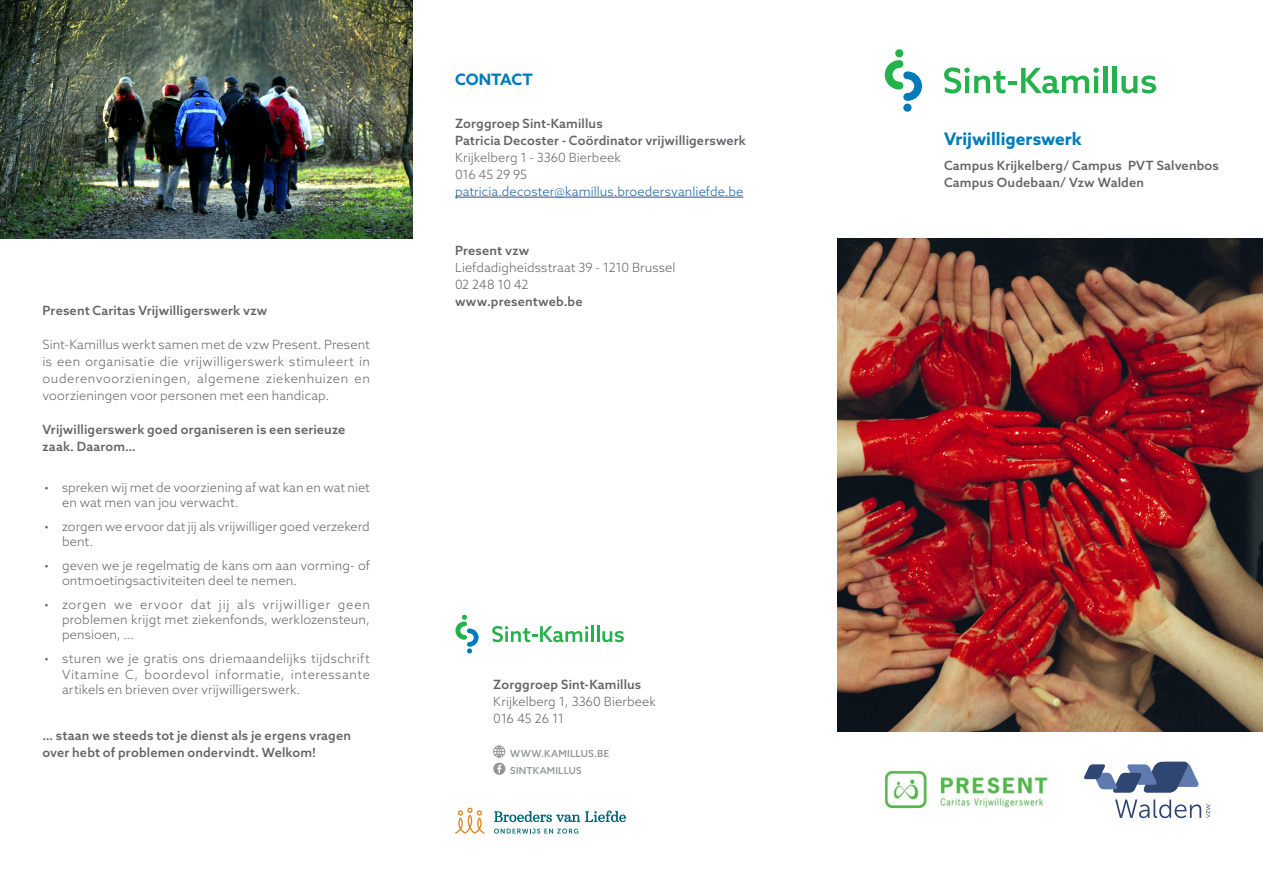
<style>
.page{position:relative;width:1263px;height:893px;background:#fff}
.page>*{position:absolute;margin:0;border:0;box-sizing:border-box;transform-origin:0 0}
.Ondertitel_cover{font:700 17.25px "Azo Sans";color:#007bba}
.Tussentitel{font:700 15.75px "Azo Sans";color:#007bba}
.Basistekst{font:300 12.75px/15.3px "Azo Sans";letter-spacing:.01em;color:#636366;text-align:justify}
.Infotekst_vet{font:500 12.75px/17px "Azo Sans";letter-spacing:.015em;color:#636366}
.Ondertitel_cover-2{font:500 12.75px/17px "Azo Sans";letter-spacing:.015em;color:#636366}
.Infotekst_vet-2{font:300 12.75px "Azo Sans";letter-spacing:.005em;color:#636366}
.t1{font:500 9.75px "Azo Sans";letter-spacing:.025em;color:#939598}
.t2{font:500 9.6px "Azo Sans";letter-spacing:.025em;color:#939598}
.s1{font-weight:300}
.s2{font-weight:300;color:#175d9e}
</style>
<div class="page">
<div style="left:493px;top:746px;width:12px;height:11px;border:1px solid #939598;border-radius:50%"></div>
<svg style="left:494px;top:746px;width:11px;height:11px"></svg>
<svg style="left:493px;top:763px;width:12px;height:12px"></svg>
<svg style="left:494px;top:810px;width:132px;height:12px"></svg>
<svg style="left:494px;top:829px;width:84px;height:5px"></svg>
<svg style="left:455px;top:808px;width:30px;height:25px"></svg>
<svg style="left:492px;top:626px;width:96px;height:16px"></svg>
<hr style="left:591px;top:625px;width:3px;height:17px;background:#23b24b">
<svg style="left:597px;top:625px;width:27px;height:17px"></svg>
<svg style="left:455px;top:615px;width:24px;height:38px"></svg>
<hr style="left:455px;top:197px;width:288px;height:1px;background:#175d9e">
<div style="left:903px;top:104px;width:8px;height:8px;background:#007bba;border-radius:50%"></div>
<svg style="left:885px;top:60px;width:37px;height:41px"></svg>
<svg style="left:944px;top:67px;width:155px;height:26px"></svg>
<hr style="left:1103px;top:66px;width:4px;height:27px;background:#23b24b">
<hr style="left:1112px;top:66px;width:4px;height:27px;background:#23b24b">
<svg style="left:1121px;top:76px;width:35px;height:17px"></svg>
<div style="left:895px;top:49px;width:8px;height:8px;background:#23b24b;border-radius:50%"></div>
<img style="left:0;top:0;width:412px;height:238px">
<img style="left:838px;top:238px;width:425px;height:493px">
<svg style="left:1084px;top:761px;width:126px;height:57px"></svg>
<img style="left:884px;top:770px;width:164px;height:39px">
<p class="Infotekst_vet" style="left:43px;top:301px;width:226px">Present Caritas Vrijwilligerswerk vzw</p>
<p class="Basistekst" style="left:43px;top:335px;width:329px;line-height:17px">Sint-Kamillus werkt samen met de vzw Present. Present is een organisatie die vrijwilligerswerk stimuleert in ouderenvoorzieningen, algemene ziekenhuizen en voorzieningen voor personen met een handicap.</p>
<p class="Infotekst_vet" style="left:43px;top:420px;width:304px">Vrijwilligerswerk goed organiseren is een serieuze zaak. Daarom…</p>
<p class="Basistekst" style="left:62px;top:479px;width:309px;text-indent:-18px">• spreken wij met de voorziening af wat kan en wat niet en wat men van jou verwacht.</p>
<p class="Basistekst" style="left:62px;top:518px;width:309px;text-indent:-18px">• zorgen we ervoor dat jij als vrijwilliger goed verzekerd bent.</p>
<p class="Basistekst" style="left:62px;top:557px;width:309px;text-indent:-18px">• geven we je regelmatig de kans om aan vorming- of ontmoetingsactiviteiten deel te nemen.</p>
<p class="Basistekst" style="left:62px;top:596px;width:309px;text-indent:-18px">• zorgen we ervoor dat jij als vrijwilliger geen problemen krijgt met ziekenfonds, werklozensteun, pensioen, ...</p>
<p class="Basistekst" style="left:62px;top:651px;width:309px;text-indent:-18px">• sturen we je gratis ons driemaandelijks tijdschrift Vitamine C, boordevol informatie, interessante artikels en brieven over vrijwilligerswerk.</p>
<p class="Infotekst_vet" style="left:43px;top:727px;width:310px">… staan we steeds tot je dienst als je ergens vragen over hebt of problemen ondervindt. Welkom!</p>
<p class="Tussentitel" style="left:455px;top:69px;width:79px">CONTACT</p>
<p class="Infotekst_vet" style="left:455px;top:114px;width:292px">Zorggroep Sint-Kamillus<br>Patricia Decoster - Coördinator vrijwilligerswerk <span class="s1">Krijkelberg 1 - 3360 Bierbeek<br>016 45 29 95 </span><span class="s2">patricia.decoster@kamillus.broedersvanliefde.be</span></p>
<p class="Infotekst_vet" style="left:455px;top:242px;width:76px">Present vzw</p>
<p class="Infotekst_vet-2" style="left:455px;top:259px;width:222px">Liefdadigheidsstraat 39 - 1210 Brussel</p>
<p class="Infotekst_vet-2" style="left:455px;top:276px;width:75px">02 248 10 42</p>
<p class="Infotekst_vet" style="left:455px;top:293px;width:129px">www.presentweb.be</p>
<p class="Infotekst_vet" style="left:493px;top:676px;width:150px">Zorggroep Sint-Kamillus</p>
<p class="Basistekst" style="left:493px;top:693px;width:164px">Krijkelberg 1, 3360 Bierbeek</p>
<p class="Basistekst" style="left:493px;top:710px;width:72px">016 45 26 11</p>
<p class="t1" style="left:510px;top:747px;width:100px">WWW.KAMILLUS.BE</p>
<p class="t2" style="left:510px;top:764px;width:73px">SINTKAMILLUS</p>
<p class="Ondertitel_cover" style="left:944px;top:127px;width:139px">Vrijwilligerswerk</p>
<p class="Ondertitel_cover-2" style="left:944px;top:157px;width:276px">Campus Krijkelberg/ Campus PVT Salvenbos<br>Campus Oudebaan/ Vzw Walden</p>
</div>
